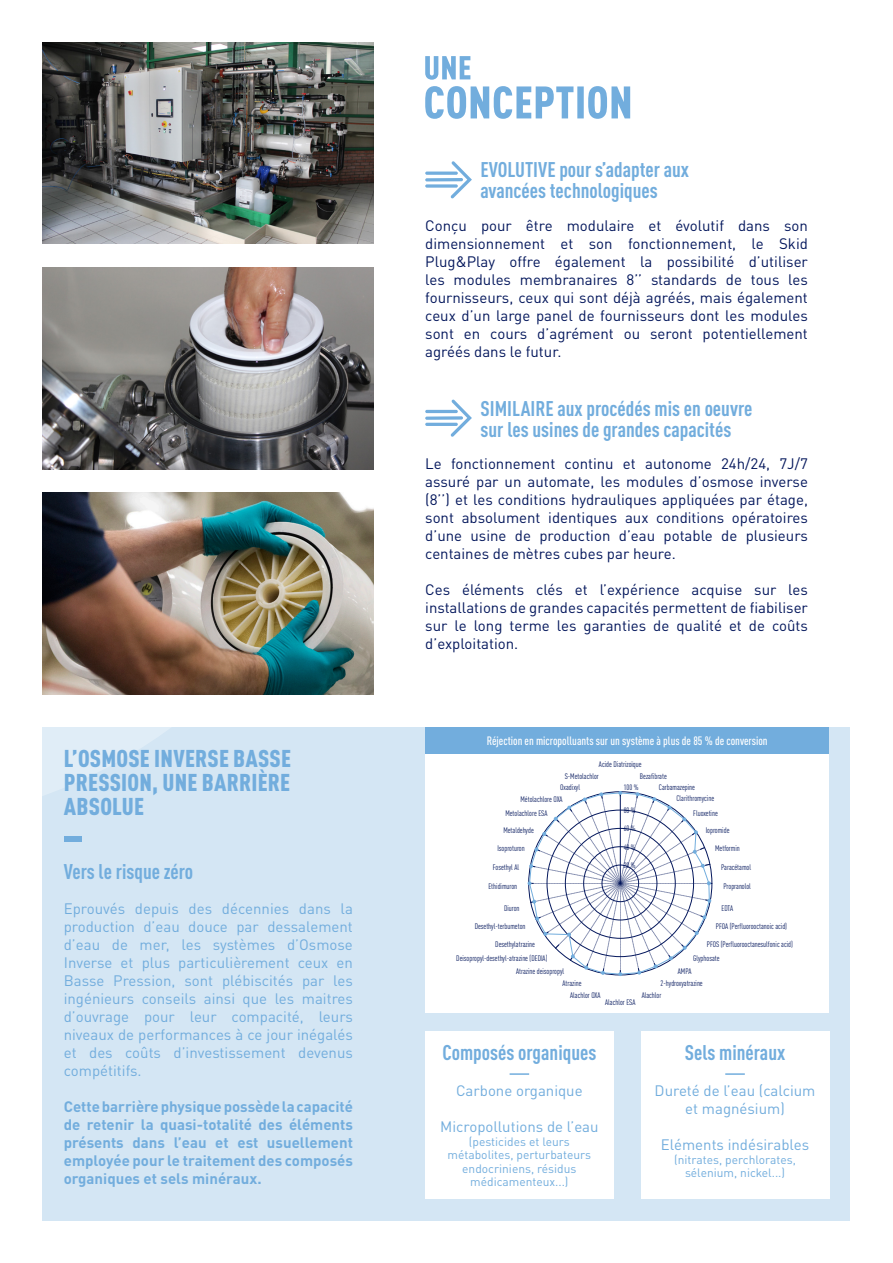
<style>
.page{position:relative;width:893px;height:1263px;background:#fff}
.page>*{position:absolute;margin:0;border:0;box-sizing:border-box;transform-origin:0 0}
.exergue{font:900 condensed 24px/24px "DIN Pro";letter-spacing:.01em;color:#72addd;text-align:justify}
.titre_sous-partie{font:700 condensed 21px/21px "DIN Pro";color:#72addd}
.titre_sous-partie_ce{font:700 condensed 21px "DIN Pro";color:#72addd}
.corps_de_texte_justi{font:15px/18px "DIN Pro";color:#04175c;text-align:justify}
.corps_de_texte_justi-2{font:15px/18px "DIN Pro";color:#72addd;text-align:justify}
.corps_de_texte_justi-3{font:700 15px/18px "DIN Pro";color:#72addd;text-align:justify}
.corps_de_texte_centr{font:15px/18px "DIN Pro";color:#72addd;text-align:center}
.corps_de_texte_centr-2{font:12px/13.5px "DIN Pro";color:#72addd;text-align:center}
.légende_centré{font:500 condensed 12px "DIN Pro";color:#fff}
.t1{font:condensed 7.95px/16.8px "DIN Pro";color:#04175c}
.t2{font:condensed 7.8px "DIN Pro";color:#04175c}
</style>
<div class="page">
<div style="left:43px;top:727px;width:807px;height:493px;background:#d4e6f4"></div>
<svg style="left:42px;top:42px;width:332px;height:784px"></svg>
<svg style="left:425px;top:56px;width:45px;height:24px"></svg>
<svg style="left:425px;top:86px;width:205px;height:33px"></svg>
<img style="left:43px;top:43px;width:331px;height:201px">
<img style="left:43px;top:268px;width:331px;height:201px">
<img style="left:43px;top:493px;width:331px;height:201px">
<svg style="left:425px;top:161px;width:47px;height:37px"></svg>
<svg style="left:425px;top:400px;width:47px;height:37px"></svg>
<div style="left:425px;top:1031px;width:188px;height:168px;background:#fff"></div>
<div style="left:641px;top:1031px;width:188px;height:168px;background:#fff"></div>
<svg style="left:510px;top:1073px;width:19px;height:2px"></svg>
<hr style="left:725px;top:1073px;width:20px;height:2px;background:#72addd">
<div style="left:425px;top:753px;width:404px;height:259px;background:#fff"></div>
<svg style="left:528px;top:791px;width:184px;height:185px"></svg>
<div style="left:425px;top:727px;width:404px;height:26px;background:#72addd"></div>
<div style="left:64px;top:836px;width:18px;height:6px;background:#72addd"></div>
<p class="exergue" style="left:64px;top:744px;width:229px">L’OSMOSE INVERSE BASSE PRESSION, UNE BARRIÈRE ABSOLUE</p>
<p class="titre_sous-partie" style="left:64px;top:860px;width:131px">Vers le risque zéro</p>
<p class="corps_de_texte_justi-2" style="left:64px;top:898px;width:291px">Eprouvés depuis des décennies dans la production d’eau douce par dessalement d’eau de mer, les systèmes d’Osmose Inverse et plus particulièrement ceux en Basse Pression, sont plébiscités par les ingénieurs conseils ainsi que les maitres d’ouvrage pour leur compacité, leurs niveaux de performances à ce jour inégalés et des coûts d’investissement devenus compétitifs.</p>
<p class="corps_de_texte_justi-3" style="left:64px;top:1096px;width:291px">Cette barrière physique possède la capacité de retenir la quasi-totalité des éléments présents dans l’eau et est usuellement employée pour le traitement des composés organiques et sels minéraux.</p>
<p class="titre_sous-partie" style="left:480px;top:158px;width:210px">EVOLUTIVE pour s’adapter aux avancées technologiques</p>
<p class="corps_de_texte_justi" style="left:425px;top:215px;width:384px">Conçu pour être modulaire et évolutif dans son dimensionnement et son fonctionnement, le Skid Plug&amp;Play offre également la possibilité d’utiliser les modules membranaires 8’’ standards de tous les fournisseurs, ceux qui sont déjà agréés, mais également ceux d’un large panel de fournisseurs dont les modules sont en cours d’agrément ou seront potentiellement agréés dans le futur.</p>
<p class="titre_sous-partie" style="left:480px;top:396px;width:273px">SIMILAIRE aux procédés mis en oeuvre sur les usines de grandes capacités</p>
<p class="corps_de_texte_justi" style="left:425px;top:453px;width:384px">Le fonctionnement continu et autonome 24h/24, 7J/7 assuré par un automate, les modules d’osmose inverse (8’’) et les conditions hydrauliques appliquées par étage, sont absolument identiques aux conditions opératoires d’une usine de production d’eau potable de plusieurs centaines de mètres cubes par heure.</p>
<p class="corps_de_texte_justi" style="left:425px;top:579px;width:384px">Ces éléments clés et l’expérience acquise sur les installations de grandes capacités permettent de fiabiliser sur le long terme les garanties de qualité et de coûts d’exploitation.</p>
<p class="légende_centré" style="left:487px;top:732px;width:282px">Réjection en micropolluants sur un système à plus de 85 % de conversion</p>
<p class="t1" style="left:599px;top:756px;width:44px">Acide Diatrizoïque</p>
<p class="t1" style="left:565px;top:767px;width:36px">S-Metolachlor</p>
<p class="t1" style="left:560px;top:778px;width:21px">Oxadixyl</p>
<p class="t1" style="left:520px;top:790px;width:44px">Métolachlore OXA</p>
<p class="t1" style="left:503px;top:804px;width:46px">Metolachlore ESA<br>Metaldehyde</p>
<p class="t1" style="left:497px;top:839px;width:29px">Isoproturon</p>
<p class="t1" style="left:493px;top:858px;width:28px">Fosethyl Al</p>
<p class="t1" style="left:488px;top:877px;width:30px">Ethidimuron</p>
<p class="t1" style="left:504px;top:899px;width:17px">Diuron</p>
<p class="t1" style="left:495px;top:917px;width:41px;line-height:17.4px;text-indent:-21px">Desethyl-terbumeton<br>Desethylatrazine</p>
<p class="t1" style="left:516px;top:952px;width:50px;line-height:12.8px;text-indent:-60px">Deisopropyl-desethyl-atrazine (DEDIA)<br>Atrazine deisopropyl</p>
<p class="t1" style="left:570px;top:976px;width:32px;line-height:12px;text-indent:-8px">Atrazine<br>Alachlor OXA</p>
<p class="t1" style="left:640px;top:767px;width:28px">Bezafibrate</p>
<p class="t1" style="left:659px;top:778px;width:38px">Carbamazepine</p>
<p class="t2" style="left:624px;top:782px;width:16px">100 %</p>
<p class="t1" style="left:676px;top:789px;width:39px">Clarithromycine</p>
<p class="t2" style="left:624px;top:805px;width:13px">80 %</p>
<p class="t1" style="left:693px;top:804px;width:26px">Fluoxetine</p>
<p class="t2" style="left:624px;top:823px;width:13px">60 %</p>
<p class="t1" style="left:706px;top:821px;width:25px">Iopromide</p>
<p class="t2" style="left:624px;top:841px;width:13px">40 %</p>
<p class="t1" style="left:715px;top:839px;width:26px">Metformin</p>
<p class="t2" style="left:624px;top:859px;width:13px">20 %</p>
<p class="t1" style="left:721px;top:858px;width:32px">Paracétamol</p>
<p class="t1" style="left:723px;top:877px;width:29px">Propranolol</p>
<p class="t1" style="left:721px;top:899px;width:13px">EDTA</p>
<p class="t1" style="left:716px;top:918px;width:73px">PFOA (Perfluorooctanoic acid)</p>
<p class="t1" style="left:707px;top:935px;width:88px">PFOS (Perfluorooctanesulfonic acid)</p>
<p class="t1" style="left:693px;top:950px;width:28px">Glyphosate</p>
<p class="t1" style="left:678px;top:962px;width:15px">AMPA</p>
<p class="t1" style="left:661px;top:974px;width:44px">2-hydroxyatrazine</p>
<p class="t1" style="left:642px;top:986px;width:21px">Alachlor</p>
<p class="t1" style="left:605px;top:994px;width:32px">Alachlor ESA</p>
<p class="titre_sous-partie_ce" style="left:442px;top:1037px;width:156px">Composés organiques</p>
<p class="corps_de_texte_centr" style="left:456px;top:1080px;width:128px">Carbone organique</p>
<p class="corps_de_texte_centr" style="left:440px;top:1116px;width:160px">Micropollutions de l’eau</p>
<p class="corps_de_texte_centr-2" style="left:448px;top:1134px;width:145px">(pesticides et leurs métabolites, perturbateurs endocriniens, résidus médicamenteux...)</p>
<p class="titre_sous-partie_ce" style="left:685px;top:1037px;width:102px">Sels minéraux</p>
<p class="corps_de_texte_centr" style="left:655px;top:1080px;width:162px">Dureté de l’eau (calcium et magnésium)</p>
<p class="corps_de_texte_centr" style="left:661px;top:1134px;width:150px">Eléments indésirables</p>
<p class="corps_de_texte_centr-2" style="left:674px;top:1152px;width:123px">(nitrates, perchlorates, sélenium, nickel...)</p>
</div>
